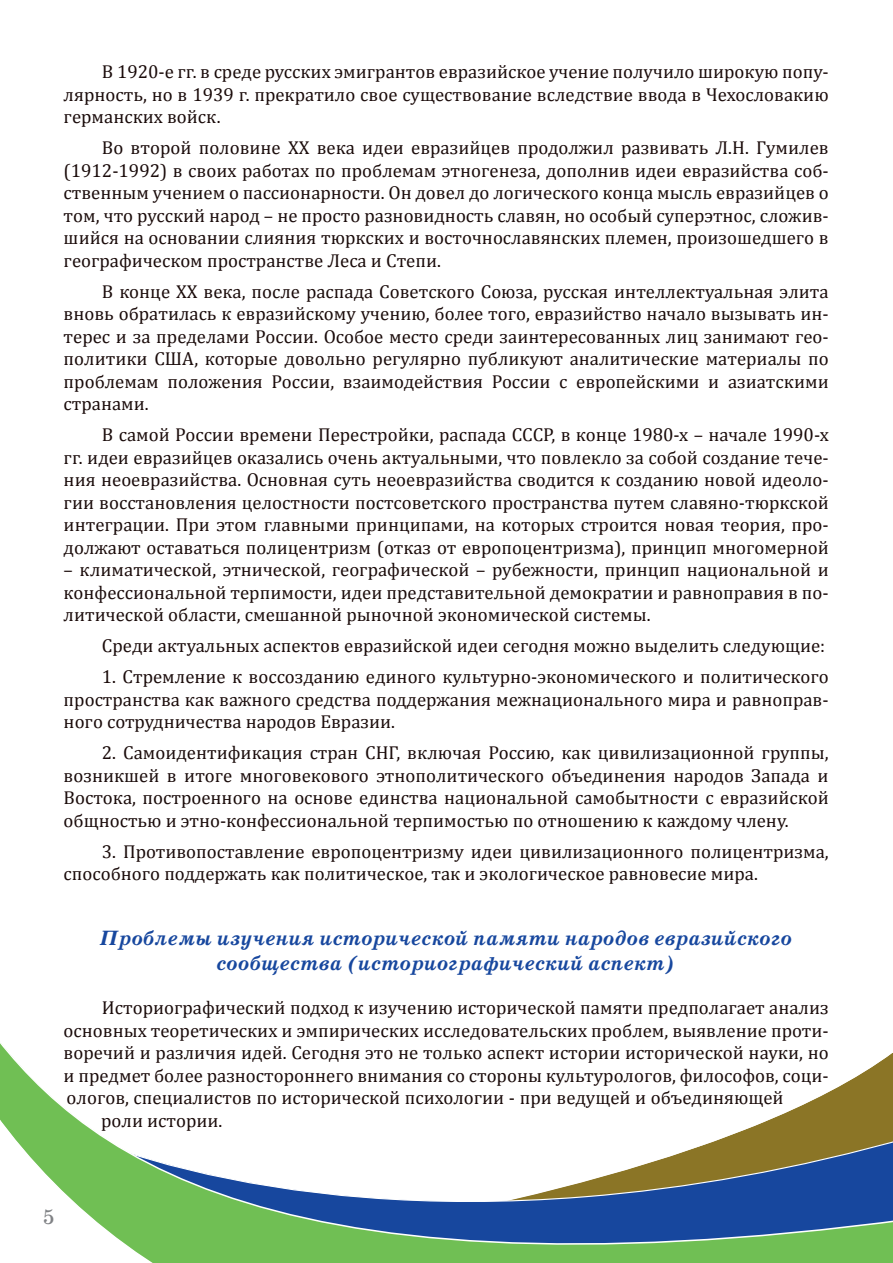
<style>
.page{position:relative;width:893px;height:1263px;background:#fff}
.page>*{position:absolute;margin:0;border:0;box-sizing:border-box;transform-origin:0 0}
.t1{font:italic 700 21px/25.2px "School Book C";color:#17479e;text-align:center}
.t2{font:21px "School Book C";color:#808285}
.t3{font:18.75px/22.5px "Cambria";color:#1a0b0a;text-align:justify}
</style>
<div class="page">
<svg style="left:0;top:1043px;width:893px;height:220px"></svg>
<p class="t3" style="left:64px;top:60px;width:767px;text-indent:38px">В 1920-е гг. в среде русских эмигрантов евразийское учение получило широкую попу&shy;лярность, но в 1939 г. прекратило свое существование вследствие ввода в Чехословакию германских войск.</p>
<p class="t3" style="left:64px;top:136px;width:767px;text-indent:38px">Во второй половине ХХ века идеи евразийцев продолжил развивать Л.Н. Гумилев (1912-1992) в своих работах по проблемам этногенеза, дополнив идеи евразийства соб&shy;ственным учением о пассионарности. Он довел до логического конца мысль евразийцев о том, что русский народ – не просто разновидность славян, но особый суперэтнос, сложив&shy;шийся на основании слияния тюркских и восточнославянских племен, произошедшего в географическом пространстве Леса и Степи.</p>
<p class="t3" style="left:64px;top:280px;width:767px;text-indent:38px">В конце ХХ века, после распада Советского Союза, русская интеллектуальная элита вновь обратилась к евразийскому учению, более того, евразийство начало вызывать ин&shy;терес и за пределами России. Особое место среди заинтересованных лиц занимают гео&shy;политики США, которые довольно регулярно публикуют аналитические материалы по проблемам положения России, взаимодействия России с европейскими и азиатскими странами.</p>
<p class="t3" style="left:64px;top:424px;width:767px;text-indent:38px">В самой России времени Перестройки, распада СССР, в конце 1980-х – начале 1990-х гг. идеи евразийцев оказались очень актуальными, что повлекло за собой создание тече&shy;ния неоевразийства. Основная суть неоевразийства сводится к созданию новой идеоло&shy;гии восстановления целостности постсоветского пространства путем славяно-тюркской интеграции. При этом главными принципами, на которых строится новая теория, про&shy;должают оставаться полицентризм (отказ от европоцентризма), принцип многомерной</p>
<p class="t3" style="left:64px;top:559px;width:767px">– климатической, этнической, географической – рубежности, принцип национальной и конфессиональной терпимости, идеи представительной демократии и равноправия в по&shy;литической области, смешанной рыночной экономической системы.</p>
<p class="t3" style="left:102px;top:635px;width:725px">Среди актуальных аспектов евразийской идеи сегодня можно выделить следующие:</p>
<p class="t3" style="left:64px;top:666px;width:766px;text-indent:38px">1. Стремление к воссозданию единого культурно-экономического и политического пространства как важного средства поддержания межнационального мира и равноправ&shy;ного сотрудничества народов Евразии.</p>
<p class="t3" style="left:64px;top:742px;width:767px;text-indent:38px">2. Самоидентификация стран СНГ, включая Россию, как цивилизационной группы, возникшей в итоге многовекового этнополитического объединения народов Запада и Востока, построенного на основе единства национальной самобытности с евразийской общностью и этно-конфессиональной терпимостью по отношению к каждому члену.</p>
<p class="t3" style="left:64px;top:840px;width:767px;text-indent:38px">3. Противопоставление европоцентризму идеи цивилизационного полицентризма, способного поддержать как политическое, так и экологическое равновесие мира.</p>
<p class="t1" style="left:100px;top:926px;width:694px">Проблемы изучения исторической памяти народов евразийского сообщества (историографический аспект)</p>
<p class="t3" style="left:102px;top:996px;width:728px">Историографический подход к изучению исторической памяти предполагает анализ</p>
<p class="t3" style="left:64px;top:1019px;width:767px">основных теоретических и эмпирических исследовательских проблем, выявление проти-</p>
<p class="t3" style="left:64px;top:1041px;width:766px">воречий и различия идей. Сегодня это не только аспект истории исторической науки, но</p>
<p class="t3" style="left:64px;top:1064px;width:766px">и предмет более разностороннего внимания со стороны культурологов, философов, соци-</p>
<p class="t3" style="left:67px;top:1086px;width:718px">ологов, специалистов по исторической психологии - при ведущей и объединяющей</p>
<p class="t3" style="left:101px;top:1109px;width:123px">роли истории.</p>
<p class="t2" style="left:43px;top:1205px;width:14px">5</p>
</div>
